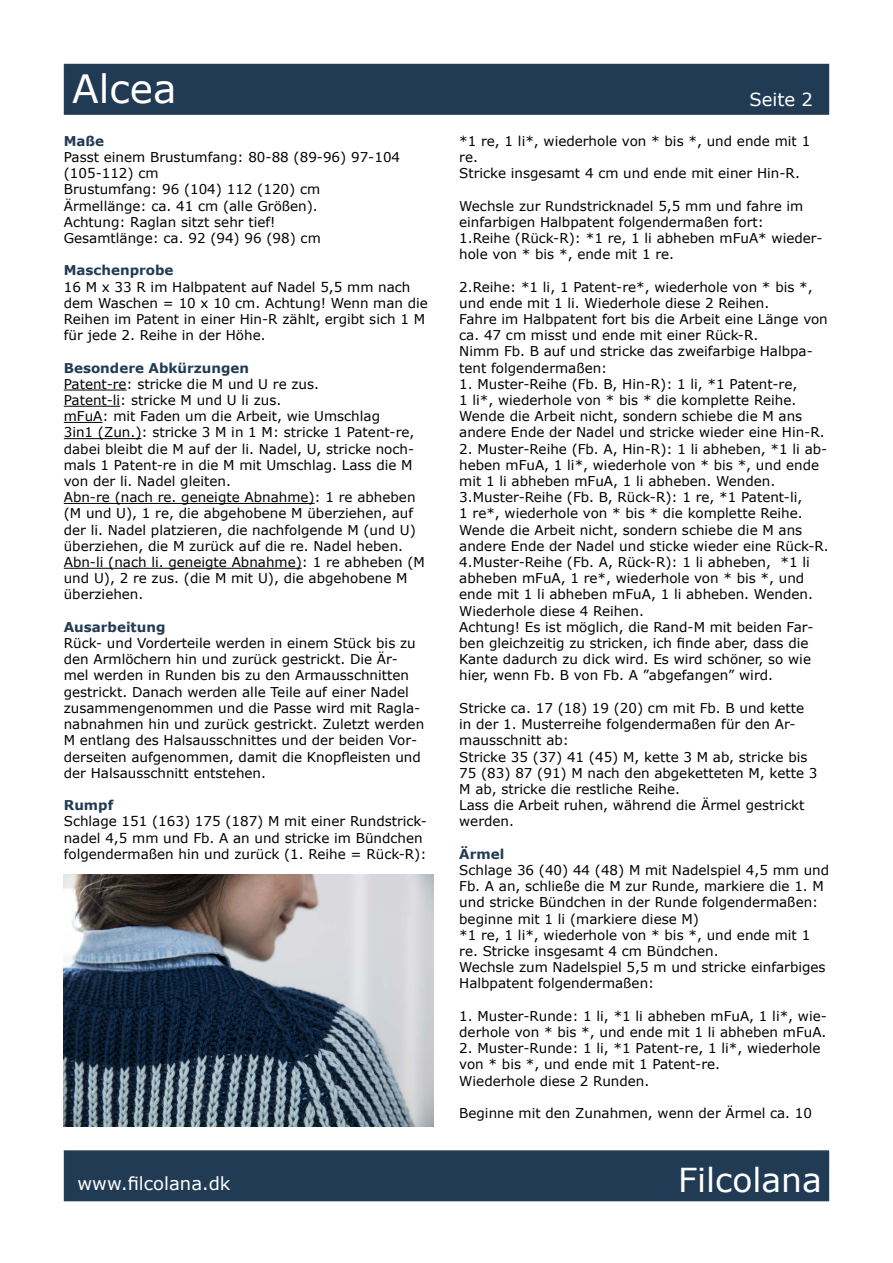
<style>
.page{position:relative;width:893px;height:1263px;background:#fff}
.page>*{position:absolute;margin:0;border:0;box-sizing:border-box;transform-origin:0 0}
.t1{font:39px "Verdana";color:#fff}
.t2{font:33px "Verdana";color:#fff}
.t3{font:18px "Verdana";color:#fff}
.t4{font:13.5px/16.2px "Verdana";color:#000}
.t5{font:700 13.5px "Verdana";color:#223b54}
</style>
<div class="page">
<div style="left:64px;top:64px;width:765px;height:51px;background:#223b54;border:2px solid #243c54"></div>
<div style="left:64px;top:1150px;width:765px;height:51px;background:#223b54;border:2px solid #243c54"></div>
<hr style="left:64px;top:390px;width:63px;height:1px;background:#000">
<hr style="left:64px;top:406px;width:56px;height:1px;background:#000">
<hr style="left:64px;top:422px;width:38px;height:1px;background:#000">
<hr style="left:64px;top:438px;width:77px;height:1px;background:#000">
<hr style="left:64px;top:503px;width:251px;height:1px;background:#000">
<hr style="left:64px;top:568px;width:238px;height:1px;background:#000">
<img style="left:64px;top:875px;width:370px;height:252px">
<h1 class="t1" style="left:72px;top:62px;width:106px">Alcea</h1>
<p class="t5" style="left:64px;top:131px;width:42px">Maße</p>
<p class="t4" style="left:64px;top:149px;width:338px">Passt einem Brustumfang: 80-88 (89-96) 97-104 (105-112) cm<br>Brustumfang: 96 (104) 112 (120) cm Ärmellänge: ca. 41 cm (alle Größen).<br>Achtung: Raglan sitzt sehr tief!<br>Gesamtlänge: ca. 92 (94) 96 (98) cm</p>
<p class="t5" style="left:64px;top:261px;width:111px">Maschenprobe</p>
<p class="t4" style="left:64px;top:278px;width:366px">16 M x 33 R im Halbpatent auf Nadel 5,5 mm nach dem Waschen = 10 x 10 cm. Achtung! Wenn man die Reihen im Patent in einer Hin-R zählt, ergibt sich 1 M für jede 2. Reihe in der Höhe.</p>
<p class="t5" style="left:64px;top:358px;width:187px">Besondere Abkürzungen</p>
<p class="t4" style="left:64px;top:376px;width:363px">Patent-re: stricke die M und U re zus.<br>Patent-li: stricke M und U li zus.<br>mFuA: mit Faden um die Arbeit, wie Umschlag<br>3in1 (Zun.): stricke 3 M in 1 M: stricke 1 Patent-re, dabei bleibt die M auf der li. Nadel, U, stricke noch&shy;mals 1 Patent-re in die M mit Umschlag. Lass die M von der li. Nadel gleiten.<br>Abn-re (nach re. geneigte Abnahme): 1 re abheben (M und U), 1 re, die abgehobene M überziehen, auf der li. Nadel platzieren, die nachfolgende M (und U) überziehen, die M zurück auf die re. Nadel heben.<br>Abn-li (nach li. geneigte Abnahme): 1 re abheben (M und U), 2 re zus. (die M mit U), die abgehobene M überziehen.</p>
<p class="t5" style="left:64px;top:617px;width:103px">Ausarbeitung</p>
<p class="t4" style="left:64px;top:635px;width:362px">Rück- und Vorderteile werden in einem Stück bis zu den Armlöchern hin und zurück gestrickt. Die Är&shy;mel werden in Runden bis zu den Armausschnitten gestrickt. Danach werden alle Teile auf einer Nadel zusammengenommen und die Passe wird mit Ragla&shy;nabnahmen hin und zurück gestrickt. Zuletzt werden M entlang des Halsausschnittes und der beiden Vor&shy;derseiten aufgenommen, damit die Knopfleisten und der Halsausschnitt entstehen.</p>
<p class="t5" style="left:64px;top:796px;width:51px">Rumpf</p>
<p class="t4" style="left:64px;top:813px;width:365px">Schlage 151 (163) 175 (187) M mit einer Rundstrick&shy;nadel 4,5 mm und Fb. A an und stricke im Bündchen folgendermaßen hin und zurück (1. Reihe = Rück-R):</p>
<h3 class="t3" style="left:749px;top:87px;width:65px">Seite 2</h3>
<p class="t4" style="left:459px;top:133px;width:352px">*1 re, 1 li*, wiederhole von * bis *, und ende mit 1 re.<br>Stricke insgesamt 4 cm und ende mit einer Hin-R.</p>
<p class="t4" style="left:459px;top:197px;width:365px">Wechsle zur Rundstricknadel 5,5 mm und fahre im einfarbigen Halbpatent folgendermaßen fort:<br>1.Reihe (Rück-R): *1 re, 1 li abheben mFuA* wieder&shy;hole von * bis *, ende mit 1 re.</p>
<p class="t4" style="left:459px;top:278px;width:370px">2.Reihe: *1 li, 1 Patent-re*, wiederhole von * bis *, und ende mit 1 li. Wiederhole diese 2 Reihen.<br>Fahre im Halbpatent fort bis die Arbeit eine Länge von ca. 47 cm misst und ende mit einer Rück-R.<br>Nimm Fb. B auf und stricke das zweifarbige Halbpa&shy;tent folgendermaßen:</p>
<p class="t4" style="left:459px;top:376px;width:367px">1. Muster-Reihe (Fb. B, Hin-R): 1 li, *1 Patent-re,<br>1 li*, wiederhole von * bis * die komplette Reihe.<br>Wende die Arbeit nicht, sondern schiebe die M ans andere Ende der Nadel und stricke wieder eine Hin-R.</p>
<p class="t4" style="left:459px;top:440px;width:371px">2. Muster-Reihe (Fb. A, Hin-R): 1 li abheben, *1 li ab&shy;heben mFuA, 1 li*, wiederhole von * bis *, und ende mit 1 li abheben mFuA, 1 li abheben. Wenden.<br>3.Muster-Reihe (Fb. B, Rück-R): 1 re, *1 Patent-li,<br>1 re*, wiederhole von * bis * die komplette Reihe.<br>Wende die Arbeit nicht, sondern schiebe die M ans andere Ende der Nadel und sticke wieder eine Rück-R.<br>4.Muster-Reihe (Fb. A, Rück-R): 1 li abheben, *1 li abheben mFuA, 1 re*, wiederhole von * bis *, und ende mit 1 li abheben mFuA, 1 li abheben. Wenden.<br>Wiederhole diese 4 Reihen.<br>Achtung! Es ist möglich, die Rand-M mit beiden Far&shy;ben gleichzeitig zu stricken, ich finde aber, dass die Kante dadurch zu dick wird. Es wird schöner, so wie hier, wenn Fb. B von Fb. A ”abgefangen” wird.</p>
<p class="t4" style="left:459px;top:700px;width:360px">Stricke ca. 17 (18) 19 (20) cm mit Fb. B und kette in der 1. Musterreihe folgendermaßen für den Ar&shy;mausschnitt ab:<br>Stricke 35 (37) 41 (45) M, kette 3 M ab, stricke bis 75 (83) 87 (91) M nach den abgeketteten M, kette 3<br>M ab, stricke die restliche Reihe.<br>Lass die Arbeit ruhen, während die Ärmel gestrickt werden.</p>
<p class="t5" style="left:459px;top:844px;width:47px">Ärmel</p>
<p class="t4" style="left:459px;top:862px;width:371px">Schlage 36 (40) 44 (48) M mit Nadelspiel 4,5 mm und Fb. A an, schließe die M zur Runde, markiere die 1. M und stricke Bündchen in der Runde folgendermaßen: beginne mit 1 li (markiere diese M)<br>*1 re, 1 li*, wiederhole von * bis *, und ende mit 1 re. Stricke insgesamt 4 cm Bündchen.<br>Wechsle zum Nadelspiel 5,5 m und stricke einfarbiges Halbpatent folgendermaßen:</p>
<p class="t4" style="left:459px;top:1007px;width:369px">1. Muster-Runde: 1 li, *1 li abheben mFuA, 1 li*, wie&shy;derhole von * bis *, und ende mit 1 li abheben mFuA.</p>
<p class="t4" style="left:459px;top:1040px;width:363px">2. Muster-Runde: 1 li, *1 Patent-re, 1 li*, wiederhole von * bis *, und ende mit 1 Patent-re.<br>Wiederhole diese 2 Runden.</p>
<p class="t4" style="left:459px;top:1105px;width:354px">Beginne mit den Zunahmen, wenn der Ärmel ca. 10</p>
<h3 class="t3" style="left:78px;top:1171px;width:154px">www.filcolana.dk</h3>
<h2 class="t2" style="left:678px;top:1157px;width:145px">Filcolana</h2>
</div>
